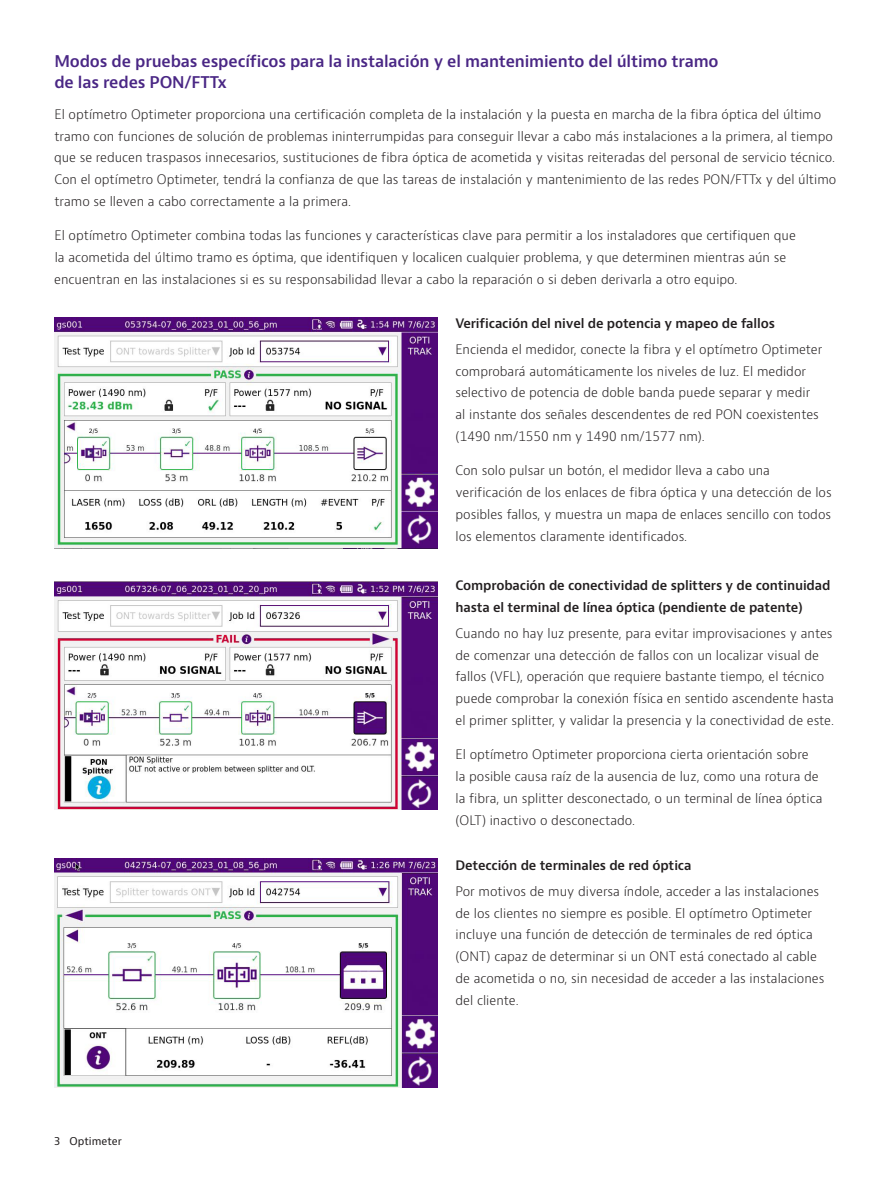
<style>
.page{position:relative;width:893px;height:1191px;background:#fff}
.page>*{position:absolute;margin:0;border:0;box-sizing:border-box;transform-origin:0 0}
.Header_12_16{font:600 15.75px/21.8px "Bernino Sans";letter-spacing:-.01em;color:#4a2785}
.Intro_text{font:300 12.75px/21.8px "Bernino Sans";color:#231f20}
.H3_Heading_Level_3{font:600 12.75px/21.8px "Bernino Sans";letter-spacing:-.01em;color:#231f20}
.t1{font:10.5px "Bernino Sans";color:#231f20}
</style>
<div class="page">
<img style="left:54px;top:859px;width:383px;height:229px">
<img style="left:54px;top:317px;width:383px;height:231px">
<img style="left:54px;top:582px;width:383px;height:228px">
<p class="Header_12_16" style="left:54px;top:50px;width:666px">Modos de pruebas específicos para la instalación y el mantenimiento del último tramo de las redes PON/FTTx</p>
<p class="Intro_text" style="left:54px;top:103px;width:784px">El optímetro Optimeter proporciona una certificación completa de la instalación y la puesta en marcha de la fibra óptica del último tramo con funciones de solución de problemas ininterrumpidas para conseguir llevar a cabo más instalaciones a la primera, al tiempo que se reducen traspasos innecesarios, sustituciones de fibra óptica de acometida y visitas reiteradas del personal de servicio técnico.<br>Con el optímetro Optimeter, tendrá la confianza de que las tareas de instalación y mantenimiento de las redes PON/FTTx y del último tramo se lleven a cabo correctamente a la primera.</p>
<p class="Intro_text" style="left:54px;top:225px;width:743px">El optímetro Optimeter combina todas las funciones y características clave para permitir a los instaladores que certifiquen que la acometida del último tramo es óptima, que identifiquen y localicen cualquier problema, y que determinen mientras aún se encuentran en las instalaciones si es su responsabilidad llevar a cabo la reparación o si deben derivarla a otro equipo.</p>
<p class="H3_Heading_Level_3" style="left:455px;top:312px;width:321px">Verificación del nivel de potencia y mapeo de fallos</p>
<p class="Intro_text" style="left:455px;top:338px;width:368px">Encienda el medidor, conecte la fibra y el optímetro Optimeter comprobará automáticamente los niveles de luz. El medidor selectivo de potencia de doble banda puede separar y medir al instante dos señales descendentes de red PON coexistentes (1490 nm/1550 nm y 1490 nm/1577 nm).</p>
<p class="Intro_text" style="left:455px;top:460px;width:378px">Con solo pulsar un botón, el medidor lleva a cabo una verificación de los enlaces de fibra óptica y una detección de los posibles fallos, y muestra un mapa de enlaces sencillo con todos los elementos claramente identificados.</p>
<p class="H3_Heading_Level_3" style="left:455px;top:575px;width:377px">Comprobación de conectividad de splitters y de continuidad hasta el terminal de línea óptica (pendiente de patente)</p>
<p class="Intro_text" style="left:455px;top:622px;width:380px">Cuando no hay luz presente, para evitar improvisaciones y antes de comenzar una detección de fallos con un localizar visual de fallos (VFL), operación que requiere bastante tiempo, el técnico puede comprobar la conexión física en sentido ascendente hasta el primer splitter, y validar la presencia y la conectividad de este.</p>
<p class="Intro_text" style="left:455px;top:744px;width:369px">El optímetro Optimeter proporciona cierta orientación sobre<br>la posible causa raíz de la ausencia de luz, como una rotura de la fibra, un splitter desconectado, o un terminal de línea óptica (OLT) inactivo o desconectado.</p>
<p class="H3_Heading_Level_3" style="left:455px;top:854px;width:238px">Detección de terminales de red óptica</p>
<p class="Intro_text" style="left:455px;top:880px;width:370px">Por motivos de muy diversa índole, acceder a las instalaciones de los clientes no siempre es posible. El optímetro Optimeter incluye una función de detección de terminales de red óptica (ONT) capaz de determinar si un ONT está conectado al cable de acometida o no, sin necesidad de acceder a las instalaciones del cliente.</p>
<p class="t1" style="left:54px;top:1134px;width:69px">3 Optimeter</p>
</div>
